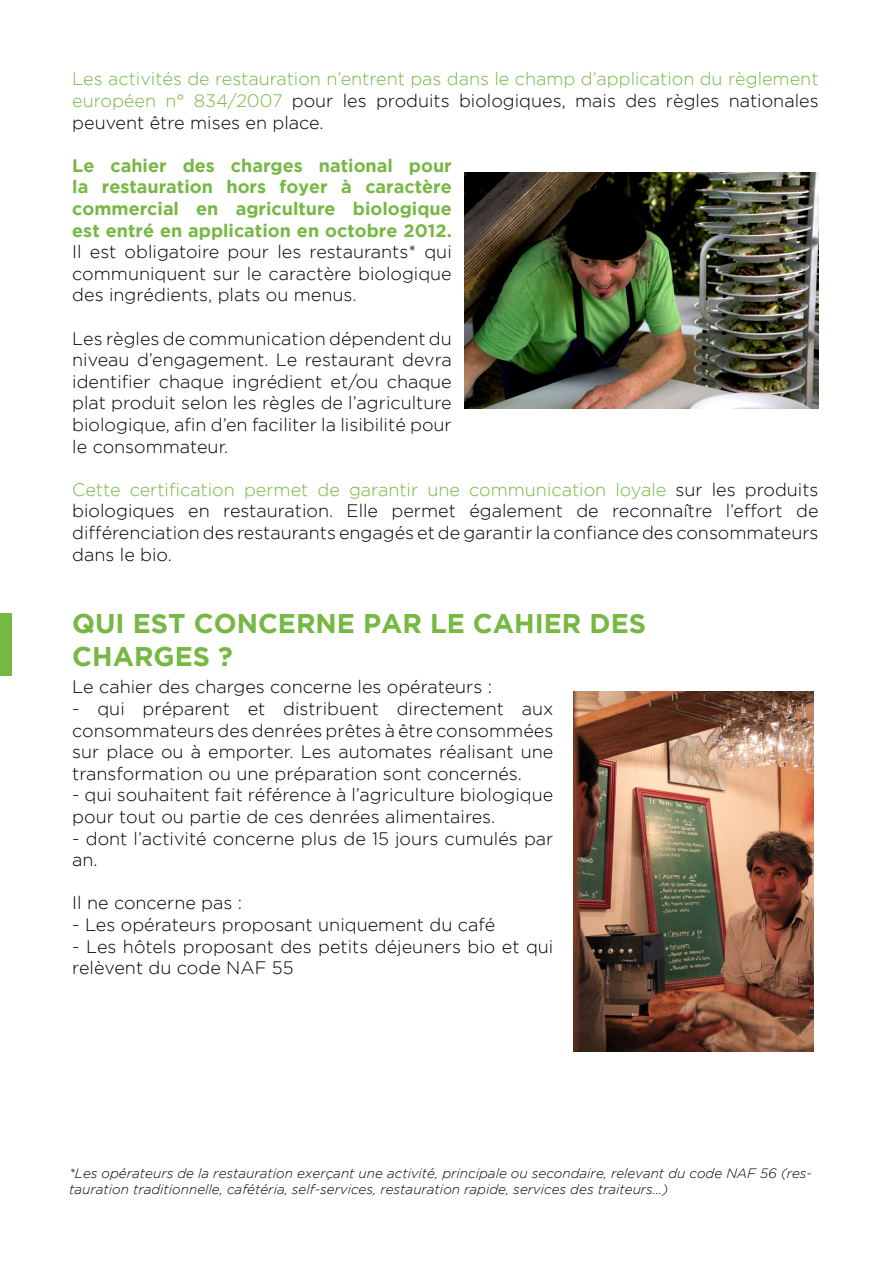
<style>
.page{position:relative;width:893px;height:1263px;background:#fff}
.page>*{position:absolute;margin:0;border:0;box-sizing:border-box;transform-origin:0 0}
.t1{font:700 27px/32.4px "Gotham";color:#76b843}
.t2{font:300 18px/21.6px "Gotham";color:#000;text-align:justify}
.t3{font:300 18px/21.6px "Gotham";color:#76b843;text-align:justify}
.t4{font:700 18px/21.6px "Gotham";color:#76b843;text-align:justify}
.t5{font:italic 300 13.5px/16.2px "Gotham";color:#000}
.s1{color:#000}
.s2{color:#76b843}
</style>
<div class="page">
<div style="left:1px;top:613px;width:11px;height:62px;background:#76b843"></div>
<img style="left:465px;top:172px;width:354px;height:236px">
<img style="left:573px;top:691px;width:240px;height:360px">
<p class="t3" style="left:72px;top:68px;width:748px">Les activités de restauration n’entrent pas dans le champ d’application du règlement européen n° 834/2007 <span class="s1">pour les produits biologiques, mais des règles nationales peuvent être mises en place.</span></p>
<p class="t4" style="left:72px;top:154px;width:381px">Le cahier des charges national pour la restauration hors foyer à caractère commercial en agriculture biologique est entré en application en octobre 2012.</p>
<p class="t2" style="left:72px;top:241px;width:381px">Il est obligatoire pour les restaurants* qui communiquent sur le caractère biologique des ingrédients, plats ou menus.</p>
<p class="t2" style="left:72px;top:327px;width:381px">Les règles de communication dépendent du niveau d’engagement. Le restaurant devra identifier chaque ingrédient et/ou chaque plat produit selon les règles de l’agriculture biologique, afin d’en faciliter la lisibilité pour le consommateur.</p>
<p class="t2" style="left:72px;top:478px;width:748px"><span class="s2">Cette certification permet de garantir une communication loyale</span> sur les produits biologiques en restauration. Elle permet également de reconnaître l’effort de différenciation des restaurants engagés et de garantir la confiance des consommateurs dans le bio.</p>
<h1 class="t1" style="left:72px;top:607px;width:575px">QUI EST CONCERNE PAR LE CAHIER DES<br>CHARGES ?</h1>
<p class="t2" style="left:72px;top:676px;width:421px">Le cahier des charges concerne les opérateurs :</p>
<p class="t2" style="left:72px;top:698px;width:483px">- qui préparent et distribuent directement aux consommateurs des denrées prêtes à être consommées sur place ou à emporter. Les automates réalisant une transformation ou une préparation sont concernés.</p>
<p class="t2" style="left:72px;top:784px;width:483px">- qui souhaitent fait référence à l’agriculture biologique pour tout ou partie de ces denrées alimentaires.</p>
<p class="t2" style="left:72px;top:827px;width:483px">- dont l’activité concerne plus de 15 jours cumulés par an.</p>
<p class="t2" style="left:72px;top:892px;width:171px">Il ne concerne pas :</p>
<p class="t2" style="left:72px;top:914px;width:425px">- Les opérateurs proposant uniquement du café</p>
<p class="t2" style="left:72px;top:935px;width:483px">- Les hôtels proposant des petits déjeuners bio et qui relèvent du code NAF 55</p>
<p class="t5" style="left:69px;top:1165px;width:745px">*Les opérateurs de la restauration exerçant une activité, principale ou secondaire, relevant du code NAF 56 (res&shy;tauration traditionnelle, cafétéria, self-services, restauration rapide, services des traiteurs...)</p>
</div>
